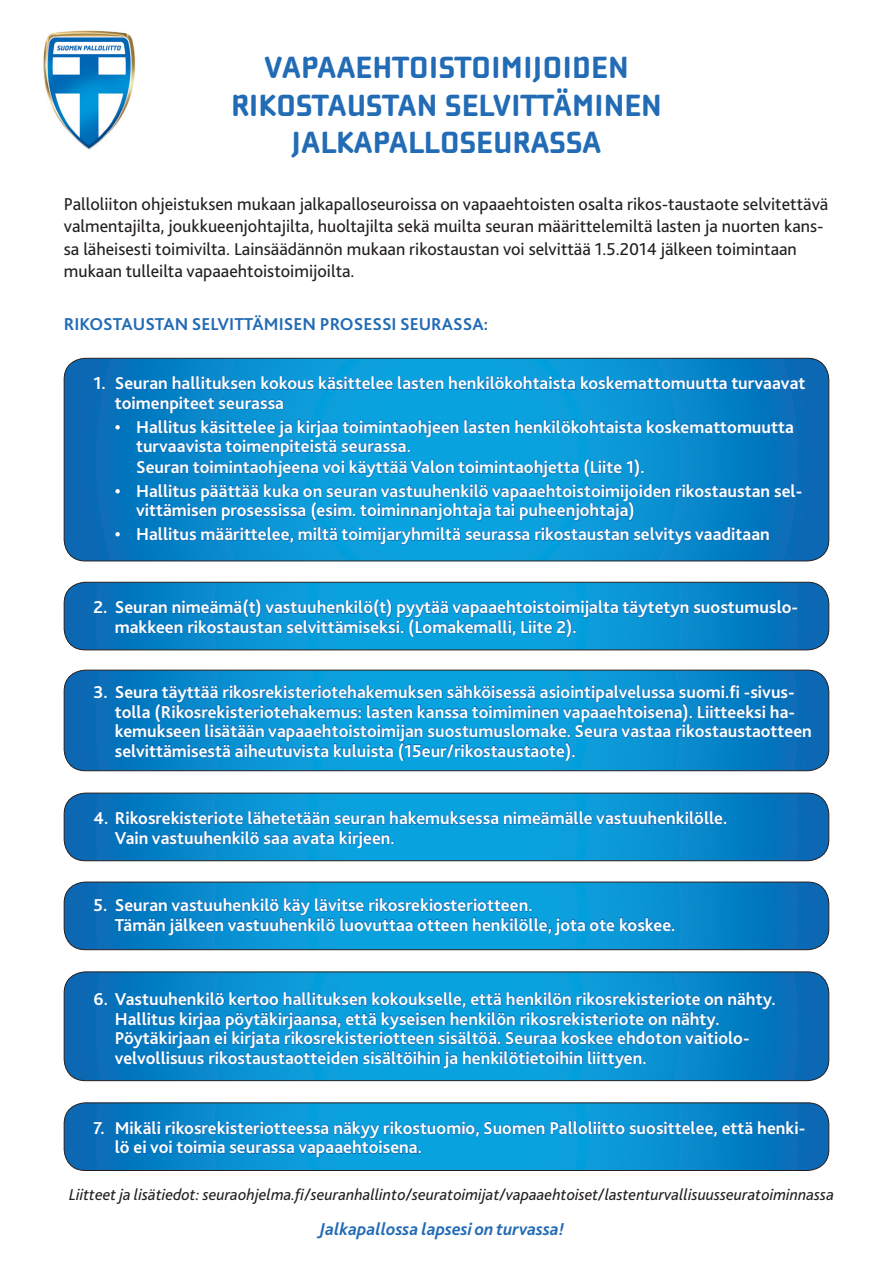
<style>
.page{position:relative;width:893px;height:1263px;background:#fff}
.page>*{position:absolute;margin:0;border:0;box-sizing:border-box;transform-origin:0 0}
.t1{font:800 31.5px/37.5px "Cholla Wide OT";color:#226bb5;text-align:center}
.t2{font:700 18px/19.5px "Bliss 2";color:#fff}
.Leipä_musta{font:18px/22.5px "Bliss 2";color:#231f20}
.Leipä_musta-2{font:700 18px "Bliss 2";color:#226bb5}
.Leipä_musta-3{font:italic 700 18px "Bliss 2";color:#226bb5}
.Leipä_musta-4{font:italic 16.5px "Bliss 2";color:#231f20}
</style>
<div class="page">
<svg style="left:64px;top:358px;width:765px;height:203px;background:#0c81c5"></svg>
<div style="left:64px;top:358px;width:765px;height:203px;border:1px solid #231f20;border-radius:21px"></div>
<svg style="left:93px;top:377px;width:12px;height:13px"></svg>
<svg style="left:114px;top:376px;width:692px;height:169px;background:#0889cc"></svg>
<svg style="left:64px;top:582px;width:765px;height:68px;background:#0c8bcc"></svg>
<div style="left:64px;top:582px;width:765px;height:68px;border:1px solid #231f20;border-radius:21px"></div>
<svg style="left:93px;top:601px;width:14px;height:13px"></svg>
<svg style="left:115px;top:598px;width:683px;height:40px;background:#0888cb"></svg>
<svg style="left:64px;top:670px;width:765px;height:101px;background:#0d87c9"></svg>
<div style="left:64px;top:670px;width:765px;height:101px;border:1px solid #231f20;border-radius:21px"></div>
<svg style="left:93px;top:685px;width:14px;height:14px"></svg>
<svg style="left:114px;top:684px;width:698px;height:78px;background:#0887ca"></svg>
<svg style="left:64px;top:793px;width:765px;height:68px;background:#0b89cb"></svg>
<div style="left:64px;top:793px;width:765px;height:68px;border:1px solid #231f20;border-radius:21px"></div>
<svg style="left:93px;top:811px;width:15px;height:14px"></svg>
<svg style="left:114px;top:811px;width:613px;height:38px;background:#098dce"></svg>
<svg style="left:64px;top:882px;width:765px;height:68px;background:#0a89cb"></svg>
<div style="left:64px;top:882px;width:765px;height:68px;border:1px solid #231f20;border-radius:21px"></div>
<svg style="left:93px;top:898px;width:14px;height:14px"></svg>
<svg style="left:114px;top:897px;width:561px;height:38px;background:#098cce"></svg>
<svg style="left:64px;top:972px;width:765px;height:109px;background:#0b86c9"></svg>
<div style="left:64px;top:971px;width:765px;height:110px;border:1px solid #231f20;border-radius:21px"></div>
<svg style="left:94px;top:992px;width:13px;height:14px"></svg>
<svg style="left:114px;top:991px;width:661px;height:77px;background:#0888cb"></svg>
<svg style="left:64px;top:1103px;width:765px;height:67px;background:#0b8ccd"></svg>
<div style="left:64px;top:1102px;width:765px;height:69px;border:1px solid #231f20;border-radius:21px"></div>
<svg style="left:93px;top:1121px;width:11px;height:14px"></svg>
<svg style="left:115px;top:1120px;width:690px;height:38px;background:#088acc"></svg>
<img style="left:43px;top:30px;width:93px;height:120px">
<p class="t1" style="left:231px;top:50px;width:432px">VAPAAEHTOISTOIMIJOIDEN<br>RIKOSTAUSTAN SELVITTÄMINEN<br>JALKAPALLOSEURASSA</p>
<p class="Leipä_musta" style="left:64px;top:192px;width:766px">Palloliiton ohjeistuksen mukaan jalkapalloseuroissa on vapaaehtoisten osalta rikos-taustaote selvitettävä valmentajilta, joukkueenjohtajilta, huoltajilta sekä muilta seuran määrittelemiltä lasten ja nuorten kans&shy;sa läheisesti toimivilta. Lainsäädännön mukaan rikostaustan voi selvittää 1.5.2014 jälkeen toimintaan mukaan tulleilta vapaaehtoistoimijoilta.</p>
<p class="Leipä_musta-2" style="left:64px;top:313px;width:426px">RIKOSTAUSTAN SELVITTÄMISEN PROSESSI SEURASSA:</p>
<p class="t2" style="left:115px;top:373px;width:692px;text-indent:-21px">1. Seuran hallituksen kokous käsittelee lasten henkilökohtaista koskemattomuutta turvaavat toimenpiteet seurassa</p>
<p class="t2" style="left:136px;top:416px;width:659px;line-height:20.2px;text-indent:-21px">• Hallitus käsittelee ja kirjaa toimintaohjeen lasten henkilökohtaista koskemattomuutta turvaavista toimenpiteistä seurassa.<br>Seuran toimintaohjeena voi käyttää Valon toimintaohjetta (Liite 1).</p>
<p class="t2" style="left:136px;top:481px;width:668px;text-indent:-21px">• Hallitus päättää kuka on seuran vastuuhenkilö vapaaehtoistoimijoiden rikostaustan sel&shy;vittämisen prosessissa (esim. toiminnanjohtaja tai puheenjohtaja)</p>
<p class="t2" style="left:115px;top:524px;width:656px">• Hallitus määrittelee, miltä toimijaryhmiltä seurassa rikostaustan selvitys vaaditaan</p>
<p class="t2" style="left:115px;top:597px;width:685px;text-indent:-21px">2. Seuran nimeämä(t) vastuuhenkilö(t) pyytää vapaaehtoistoimijalta täytetyn suostumuslo&shy;makkeen rikostaustan selvittämiseksi. (Lomakemalli, Liite 2).</p>
<p class="t2" style="left:115px;top:682px;width:699px;text-indent:-21px">3. Seura täyttää rikosrekisteriotehakemuksen sähköisessä asiointipalvelussa suomi.fi -sivus&shy;tolla (Rikosrekisteriotehakemus: lasten kanssa toimiminen vapaaehtoisena). Liitteeksi ha&shy;kemukseen lisätään vapaaehtoistoimijan suostumuslomake. Seura vastaa rikostaustaotteen selvittämisestä aiheutuvista kuluista (15eur/rikostaustaote).</p>
<p class="t2" style="left:115px;top:808px;width:614px;text-indent:-21px">4. Rikosrekisteriote lähetetään seuran hakemuksessa nimeämälle vastuuhenkilölle.<br>Vain vastuuhenkilö saa avata kirjeen.</p>
<p class="t2" style="left:115px;top:895px;width:562px;text-indent:-21px">5. Seuran vastuuhenkilö käy lävitse rikosrekiosteriotteen.<br>Tämän jälkeen vastuuhenkilö luovuttaa otteen henkilölle, jota ote koskee.</p>
<p class="t2" style="left:115px;top:989px;width:663px;text-indent:-21px">6. Vastuuhenkilö kertoo hallituksen kokoukselle, että henkilön rikosrekisteriote on nähty.<br>Hallitus kirjaa pöytäkirjaansa, että kyseisen henkilön rikosrekisteriote on nähty.<br>Pöytäkirjaan ei kirjata rikosrekisteriotteen sisältöä. Seuraa koskee ehdoton vaitiolo&shy;velvollisuus rikostaustaotteiden sisältöihin ja henkilötietoihin liittyen.</p>
<p class="t2" style="left:115px;top:1118px;width:692px;text-indent:-21px">7. Mikäli rikosrekisteriotteessa näkyy rikostuomio, Suomen Palloliitto suosittelee, että henki&shy;lö ei voi toimia seurassa vapaaehtoisena.</p>
<p class="Leipä_musta-4" style="left:69px;top:1184px;width:766px">Liitteet ja lisätiedot: seuraohjelma.fi/seuranhallinto/seuratoimijat/vapaaehtoiset/lastenturvallisuusseuratoiminnassa</p>
<p class="Leipä_musta-3" style="left:319px;top:1217px;width:246px">Jalkapallossa lapsesi on turvassa!</p>
</div>
